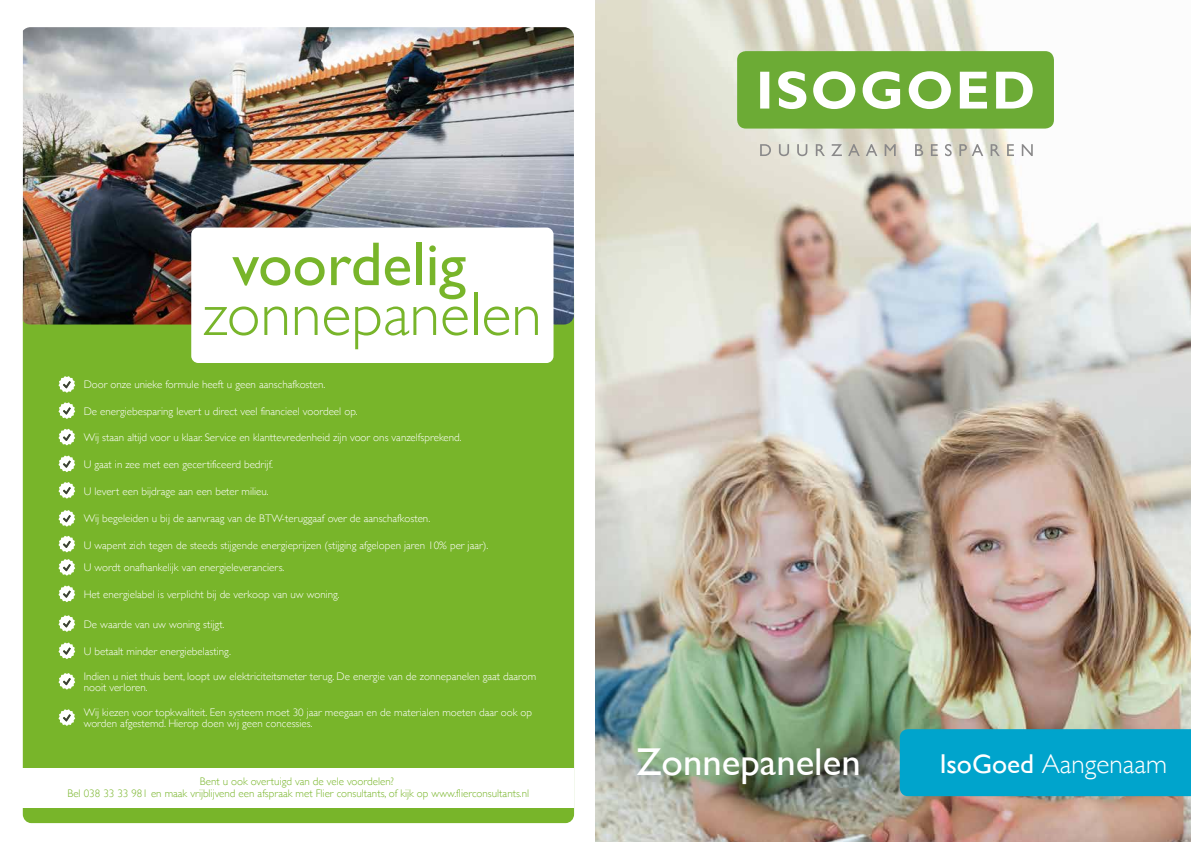
<style>
.page{position:relative;width:1191px;height:842px;background:#fff}
.page>*{position:absolute;margin:0;border:0;box-sizing:border-box;transform-origin:0 0}
.t1{font:300 62.2px "Gill Sans";color:#78b52a}
.t2{font:62.2px "Gill Sans";color:#78b52a}
.t3{font:38.8px "Gill Sans";color:#fff}
.t4{font:300 27.2px "Gill Sans";color:#fff}
.t5{font:300 11px/11px "Gill Sans";color:#fff}
.t6{font:300 11px/12px "Gill Sans";color:#78b52a;text-align:center}
.s1{font-weight:400}
</style>
<div class="page">
<div style="left:23px;top:286px;width:551px;height:537px;background:#78b52a;border-radius:9px"></div>
<div style="left:22px;top:768px;width:552px;height:40px;background:#fff"></div>
<img style="left:595px;top:0;width:596px;height:842px">
<div style="left:737px;top:51px;width:317px;height:78px;background:#6cab35;border-radius:9px"></div>
<svg style="left:760px;top:71px;width:272px;height:38px"></svg>
<svg style="left:760px;top:144px;width:272px;height:12px"></svg>
<div style="left:899px;top:729px;width:292px;height:67px;background:#00a4cc"></div>
<svg style="left:58px;top:376px;width:17px;height:17px"></svg>
<svg style="left:58px;top:402px;width:17px;height:17px"></svg>
<svg style="left:58px;top:429px;width:17px;height:16px"></svg>
<svg style="left:58px;top:455px;width:17px;height:17px"></svg>
<svg style="left:58px;top:482px;width:17px;height:17px"></svg>
<svg style="left:58px;top:510px;width:17px;height:17px"></svg>
<svg style="left:58px;top:536px;width:17px;height:16px"></svg>
<svg style="left:58px;top:559px;width:17px;height:17px"></svg>
<svg style="left:58px;top:585px;width:17px;height:17px"></svg>
<img style="left:23px;top:27px;width:551px;height:297px">
<svg style="left:58px;top:615px;width:17px;height:17px"></svg>
<svg style="left:58px;top:642px;width:17px;height:17px"></svg>
<svg style="left:58px;top:673px;width:17px;height:17px"></svg>
<svg style="left:58px;top:709px;width:17px;height:17px"></svg>
<div style="left:191px;top:227px;width:362px;height:136px;background:#fff;border-radius:7px"></div>
<h1 class="t2" style="left:232px;top:227px;width:235px">voordelig</h1>
<h1 class="t1" style="left:203px;top:266px;width:340px">zonnepanelen</h1>
<p class="t5" style="left:84px;top:378px;width:243px">Door onze unieke formule heeft u geen aanschafkosten.</p>
<p class="t5" style="left:84px;top:405px;width:275px">De energiebesparing levert u direct veel financieel voordeel op.</p>
<p class="t5" style="left:84px;top:431px;width:379px">Wij staan altijd voor u klaar. Service en klanttevredenheid zijn voor ons vanzelfsprekend.</p>
<p class="t5" style="left:84px;top:458px;width:191px">U gaat in zee met een gecertificeerd bedrijf.</p>
<p class="t5" style="left:84px;top:485px;width:187px">U levert een bijdrage aan een beter milieu.</p>
<p class="t5" style="left:84px;top:512px;width:348px">Wij begeleiden u bij de aanvraag van de BTW-teruggaaf over de aanschafkosten.</p>
<p class="t5" style="left:84px;top:534px;width:406px;line-height:22px">U wapent zich tegen de steeds stijgende energieprijzen (stijging afgelopen jaren 10% per jaar).<br>U wordt onafhankelijk van energieleveranciers.</p>
<p class="t5" style="left:84px;top:588px;width:258px">Het energielabel is verplicht bij de verkoop van uw woning.</p>
<p class="t5" style="left:84px;top:618px;width:142px">De waarde van uw woning stijgt.</p>
<p class="t5" style="left:84px;top:645px;width:149px">U betaalt minder energiebelasting.</p>
<p class="t5" style="left:84px;top:670px;width:454px">Indien u niet thuis bent, loopt uw elektriciteitsmeter terug. De energie van de zonnepanelen gaat daarom nooit verloren.</p>
<p class="t5" style="left:84px;top:706px;width:450px">Wij kiezen voor topkwaliteit. Een systeem moet 30 jaar meegaan en de materialen moeten daar ook op worden afgestemd. Hierop doen wij geen concessies.</p>
<p class="t6" style="left:68px;top:775px;width:463px">Bent u ook overtuigd van de vele voordelen?<br>Bel 038 33 33 981 en maak vrijblijvend een afspraak met Flier consultants, of kijk op www.flierconsultants.nl</p>
<h2 class="t3" style="left:636px;top:739px;width:226px">Zonnepanelen</h2>
<h3 class="t4" style="left:939px;top:743px;width:229px"><span class="s1">IsoGoed</span> Aangenaam</h3>
</div>
